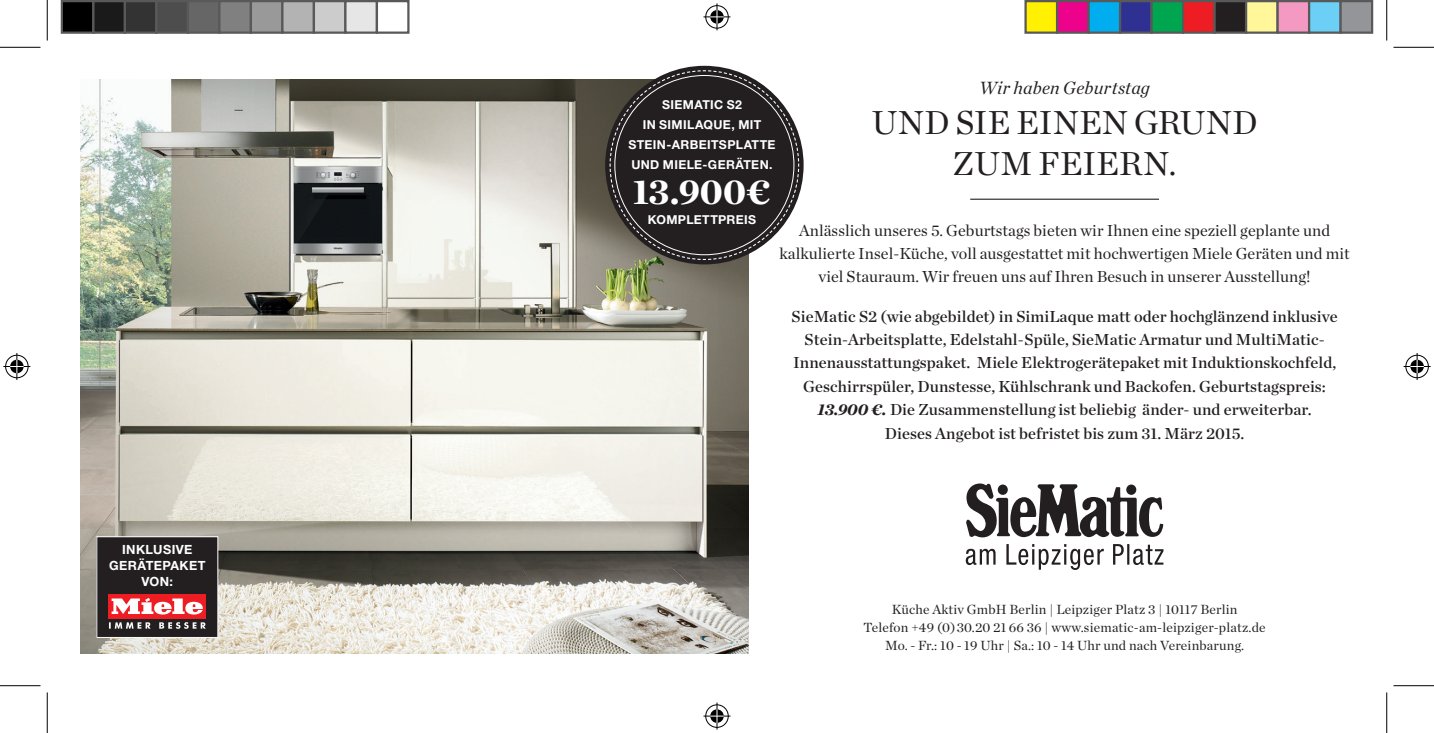
<style>
.page{position:relative;width:1434px;height:733px;background:#fff}
.page>*{position:absolute;margin:0;border:0;box-sizing:border-box;transform-origin:0 0}
.t1{font:900 35.77px "Chronicle Deck";color:#fff}
.t2{font:33.75px/40.5px "Chronicle Deck";color:#231f20;text-align:center}
.t3{font:italic 18px "Chronicle Deck";letter-spacing:.015em;color:#231f20}
.t4{font:16.2px/23.4px "Chronicle Deck Semi";letter-spacing:.005em;color:#231f20;text-align:center}
.t5{font:16.2px/23.4px "Chronicle Deck";letter-spacing:.005em;color:#231f20;text-align:center}
.t6{font:13.5px/18px "Chronicle Deck";letter-spacing:.015em;color:#231f20;text-align:center}
.t7{font:700 12.6px/15.8px "Helvetica Neue LT Std";letter-spacing:.03em;color:#fff;text-align:center}
.t8{font:700 12.38px/20px "Helvetica Neue LT Std";letter-spacing:.03em;color:#fff;text-align:center}
.s1{font-family:"Chronicle Deck";font-weight:900;font-style:italic}
</style>
<div class="page">
<img style="left:81px;top:79px;width:668px;height:574px">
<svg style="left:966px;top:544px;width:197px;height:25px"></svg>
<svg style="left:966px;top:483px;width:197px;height:54px"></svg>
<hr style="left:970px;top:198px;width:189px;height:2px;background:#231f20">
<div style="left:97px;top:536px;width:121px;height:101px;background:#231f20"></div>
<svg style="left:109px;top:622px;width:97px;height:6px"></svg>
<div style="left:108px;top:594px;width:98px;height:24px;background:#ee1d23"></div>
<svg style="left:112px;top:598px;width:91px;height:16px"></svg>
<svg style="left:609px;top:70px;width:191px;height:190px"></svg>
<div style="left:615px;top:75px;width:179px;height:180px;background:#231f20;border-radius:50%"></div>
<hr style="left:0;top:47px;width:40px;height:1px;background:#000">
<hr style="left:1393px;top:47px;width:41px;height:1px;background:#000">
<hr style="left:0;top:685px;width:40px;height:1px;background:#000">
<hr style="left:1393px;top:685px;width:41px;height:1px;background:#000">
<hr style="left:47px;top:0;width:1px;height:41px;background:#000">
<hr style="left:47px;top:692px;width:1px;height:40px;background:#000">
<hr style="left:1386px;top:0;width:1px;height:41px;background:#000">
<hr style="left:1386px;top:692px;width:1px;height:40px;background:#000">
<svg style="left:703px;top:3px;width:27px;height:27px"></svg>
<svg style="left:703px;top:702px;width:27px;height:27px"></svg>
<svg style="left:3px;top:353px;width:27px;height:27px"></svg>
<svg style="left:1403px;top:353px;width:27px;height:27px"></svg>
<div style="left:62px;top:1px;width:31px;height:32px;background:#000"></div>
<div style="left:61px;top:0;width:33px;height:34px;border:2px solid #595959"></div>
<div style="left:93px;top:1px;width:32px;height:32px;background:#1a1a1a"></div>
<div style="left:92px;top:0;width:34px;height:34px;border:2px solid #595959"></div>
<div style="left:125px;top:1px;width:31px;height:32px;background:#333"></div>
<div style="left:124px;top:0;width:34px;height:34px;border:2px solid #595959"></div>
<div style="left:156px;top:1px;width:32px;height:32px;background:#4d4d4d"></div>
<div style="left:155px;top:0;width:34px;height:34px;border:2px solid #595959"></div>
<div style="left:188px;top:1px;width:31px;height:32px;background:#666"></div>
<div style="left:187px;top:0;width:33px;height:34px;border:2px solid #595959"></div>
<div style="left:219px;top:1px;width:32px;height:32px;background:#808080"></div>
<div style="left:218px;top:0;width:34px;height:34px;border:2px solid #595959"></div>
<div style="left:251px;top:1px;width:31px;height:32px;background:#999"></div>
<div style="left:250px;top:0;width:34px;height:34px;border:2px solid #595959"></div>
<div style="left:282px;top:1px;width:32px;height:32px;background:#b3b3b3"></div>
<div style="left:281px;top:0;width:34px;height:34px;border:2px solid #595959"></div>
<div style="left:314px;top:1px;width:31px;height:32px;background:#ccc"></div>
<div style="left:313px;top:0;width:33px;height:34px;border:2px solid #595959"></div>
<div style="left:345px;top:1px;width:32px;height:32px;background:#e6e6e6"></div>
<div style="left:344px;top:0;width:34px;height:34px;border:2px solid #595959"></div>
<div style="left:376px;top:0;width:34px;height:34px;border:2px solid #595959"></div>
<div style="left:1025px;top:1px;width:32px;height:32px;background:#fff101"></div>
<div style="left:1024px;top:0;width:34px;height:34px;border:2px solid #595959"></div>
<div style="left:1057px;top:1px;width:31px;height:32px;background:#ed028c"></div>
<div style="left:1056px;top:0;width:34px;height:34px;border:2px solid #595959"></div>
<div style="left:1088px;top:1px;width:32px;height:32px;background:#00aeef"></div>
<div style="left:1087px;top:0;width:34px;height:34px;border:2px solid #595959"></div>
<div style="left:1120px;top:1px;width:31px;height:32px;background:#2e3092"></div>
<div style="left:1119px;top:0;width:34px;height:34px;border:2px solid #595959"></div>
<div style="left:1151px;top:1px;width:32px;height:32px;background:#00a54f"></div>
<div style="left:1150px;top:0;width:34px;height:34px;border:2px solid #595959"></div>
<div style="left:1183px;top:1px;width:31px;height:32px;background:#ee1d23"></div>
<div style="left:1182px;top:0;width:34px;height:34px;border:2px solid #595959"></div>
<div style="left:1214px;top:1px;width:32px;height:32px;background:#231f20"></div>
<div style="left:1213px;top:0;width:34px;height:34px;border:2px solid #595959"></div>
<div style="left:1246px;top:1px;width:31px;height:32px;background:#fff79a"></div>
<div style="left:1245px;top:0;width:34px;height:34px;border:2px solid #595959"></div>
<div style="left:1277px;top:1px;width:32px;height:32px;background:#f499c2"></div>
<div style="left:1276px;top:0;width:34px;height:34px;border:2px solid #595959"></div>
<div style="left:1309px;top:1px;width:31px;height:32px;background:#6bcff6"></div>
<div style="left:1308px;top:0;width:34px;height:34px;border:2px solid #595959"></div>
<div style="left:1340px;top:1px;width:32px;height:32px;background:#939598"></div>
<div style="left:1339px;top:0;width:34px;height:34px;border:2px solid #595959"></div>
<p class="t7" style="left:109px;top:541px;width:98px">INKLUSIVE<br>GERÄTEPAKET<br>VON:</p>
<p class="t3" style="left:979px;top:73px;width:172px">Wir haben Geburtstag</p>
<h2 class="t2" style="left:872px;top:100px;width:387px">UND SIE EINEN GRUND<br>ZUM FEIERN.</h2>
<p class="t8" style="left:628px;top:94px;width:149px">SIEMATIC S2<br>IN SIMILAQUE, MIT<br>STEIN-ARBEITSPLATTE<br>UND MIELE-GERÄTEN.</p>
<h1 class="t1" style="left:633px;top:162px;width:140px">13.900€</h1>
<p class="t8" style="left:648px;top:209px;width:110px">KOMPLETTPREIS</p>
<p class="t5" style="left:779px;top:217px;width:572px">Anlässlich unseres 5. Geburtstags bieten wir Ihnen eine speziell geplante und kalkulierte Insel-Küche, voll ausgestattet mit hochwertigen Miele Geräten und mit viel Stauraum. Wir freuen uns auf Ihren Besuch in unserer Ausstellung!</p>
<p class="t4" style="left:792px;top:303px;width:548px">SieMatic S2 (wie abgebildet) in SimiLaque matt oder hochglänzend inklusive Stein-Arbeitsplatte, Edelstahl-Spüle, SieMatic Armatur und MultiMatic-Innenausstattungspaket. Miele Elektrogerätepaket mit Induktionskochfeld, Geschirrspüler, Dunstesse, Kühlschrank und Backofen. Geburtstagspreis:<br><span class="s1">13.900 €.</span> Die Zusammenstellung ist beliebig änder- und erweiterbar.<br>Dieses Angebot ist befristet bis zum 31. März 2015.</p>
<p class="t6" style="left:864px;top:599px;width:404px">Küche Aktiv GmbH Berlin | Leipziger Platz 3 | 10117 Berlin<br>Telefon +49 (0) 30.20 21 66 36 | www.siematic-am-leipziger-platz.de<br>Mo. - Fr.: 10 - 19 Uhr | Sa.: 10 - 14 Uhr und nach Vereinbarung.</p>
</div>
